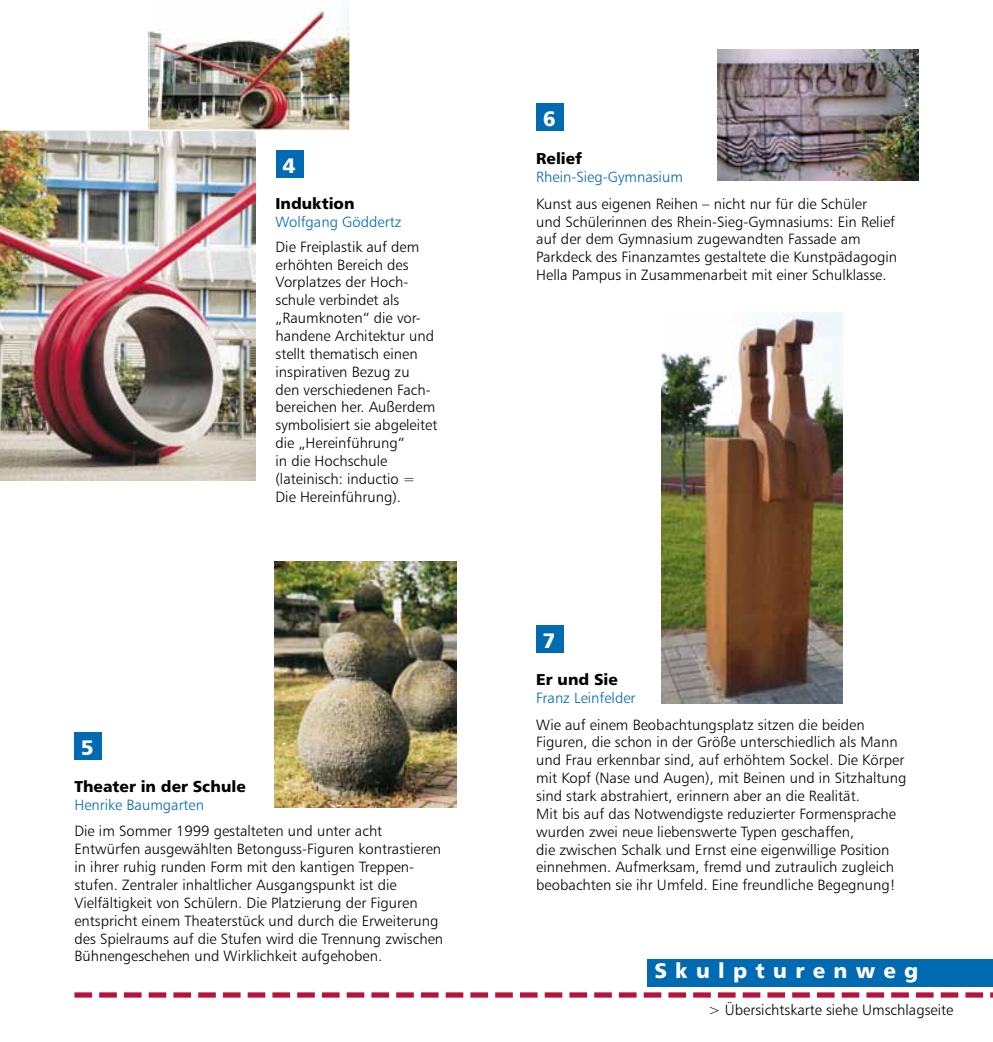
<style>
.page{position:relative;width:993px;height:1042px;background:#fff}
.page>*{position:absolute;margin:0;border:0;box-sizing:border-box;transform-origin:0 0}
.t1{font:21px "Humanist 777 BT Black B";letter-spacing:.39em;color:#fff}
.t2{font:15.75px "Humanist 777 BT Black B";color:#000}
.t3{font:14.88px/17.8px "Humanist 777 BT Light B";color:#000}
.t4{font:14.88px "Humanist 777 BT Light B";color:#006ab3}
</style>
<div class="page">
<div style="left:276px;top:151px;width:27px;height:27px;background:#006ab3"></div>
<img style="left:717px;top:50px;width:201px;height:130px">
<img style="left:275px;top:561px;width:181px;height:247px">
<div style="left:74px;top:732px;width:28px;height:27px;background:#006ab3"></div>
<div style="left:536px;top:104px;width:27px;height:27px;background:#006ab3"></div>
<img style="left:0;top:131px;width:255px;height:350px">
<div style="left:647px;top:959px;width:345px;height:27px;background:#006ab3"></div>
<div style="left:536px;top:625px;width:27px;height:28px;background:#006ab3"></div>
<svg style="left:74px;top:992px;width:918px;height:5px"></svg>
<img style="left:149px;top:8px;width:201px;height:122px">
<img style="left:661px;top:313px;width:181px;height:390px">
<h1 class="t1" style="left:282px;top:152px;width:14px">4</h1>
<p class="t2" style="left:275px;top:194px;width:81px">Induktion</p>
<p class="t4" style="left:275px;top:213px;width:127px">Wolfgang Göddertz</p>
<h1 class="t1" style="left:81px;top:734px;width:14px">5</h1>
<p class="t3" style="left:275px;top:237px;width:163px">Die Freiplastik auf dem erhöhten Bereich des<br>Vorplatzes der Hoch&shy;schule verbindet als „Raumknoten“ die vor&shy;handene Architektur und stellt thematisch einen inspirativen Bezug zu<br>den verschiedenen Fach&shy;bereichen her. Außerdem symbolisiert sie abgeleitet die „Hereinführung“<br>in die Hochschule (lateinisch: inductio =<br>Die Hereinführung).</p>
<p class="t2" style="left:74px;top:776px;width:173px">Theater in der Schule</p>
<p class="t4" style="left:74px;top:795px;width:131px">Henrike Baumgarten</p>
<p class="t3" style="left:74px;top:822px;width:370px">Die im Sommer 1999 gestalteten und unter acht Entwürfen ausgewählten Betonguss-Figuren kontrastieren in ihrer ruhig runden Form mit den kantigen Treppen&shy;stufen. Zentraler inhaltlicher Ausgangspunkt ist die Vielfältigkeit von Schülern. Die Platzierung der Figuren entspricht einem Theaterstück und durch die Erweiterung des Spielraums auf die Stufen wird die Trennung zwischen Bühnengeschehen und Wirklichkeit aufgehoben.</p>
<h1 class="t1" style="left:542px;top:105px;width:14px">6</h1>
<p class="t2" style="left:536px;top:149px;width:47px">Relief</p>
<p class="t4" style="left:536px;top:168px;width:148px">Rhein-Sieg-Gymnasium</p>
<p class="t3" style="left:536px;top:194px;width:362px">Kunst aus eigenen Reihen – nicht nur für die Schüler<br>und Schülerinnen des Rhein-Sieg-Gymnasiums: Ein Relief auf der dem Gymnasium zugewandten Fassade am Parkdeck des Finanzamtes gestaltete die Kunstpädagogin Hella Pampus in Zusammenarbeit mit einer Schulklasse.</p>
<h1 class="t1" style="left:542px;top:627px;width:14px">7</h1>
<p class="t2" style="left:536px;top:669px;width:83px">Er und Sie</p>
<p class="t4" style="left:536px;top:688px;width:101px">Franz Leinfelder</p>
<p class="t3" style="left:536px;top:715px;width:371px">Wie auf einem Beobachtungsplatz sitzen die beiden Figuren, die schon in der Größe unterschiedlich als Mann und Frau erkennbar sind, auf erhöhtem Sockel. Die Körper mit Kopf (Nase und Augen), mit Beinen und in Sitzhaltung sind stark abstrahiert, erinnern aber an die Realität.<br>Mit bis auf das Notwendigste reduzierter Formensprache wurden zwei neue liebenswerte Typen geschaffen,<br>die zwischen Schalk und Ernst eine eigenwillige Position einnehmen. Aufmerksam, fremd und zutraulich zugleich beobachten sie ihr Umfeld. Eine freundliche Begegnung!</p>
<h1 class="t1" style="left:654px;top:957px;width:265px">Skulpturenweg</h1>
<p class="t3" style="left:708px;top:1000px;width:246px">&gt; Übersichtskarte siehe Umschlagseite</p>
</div>
